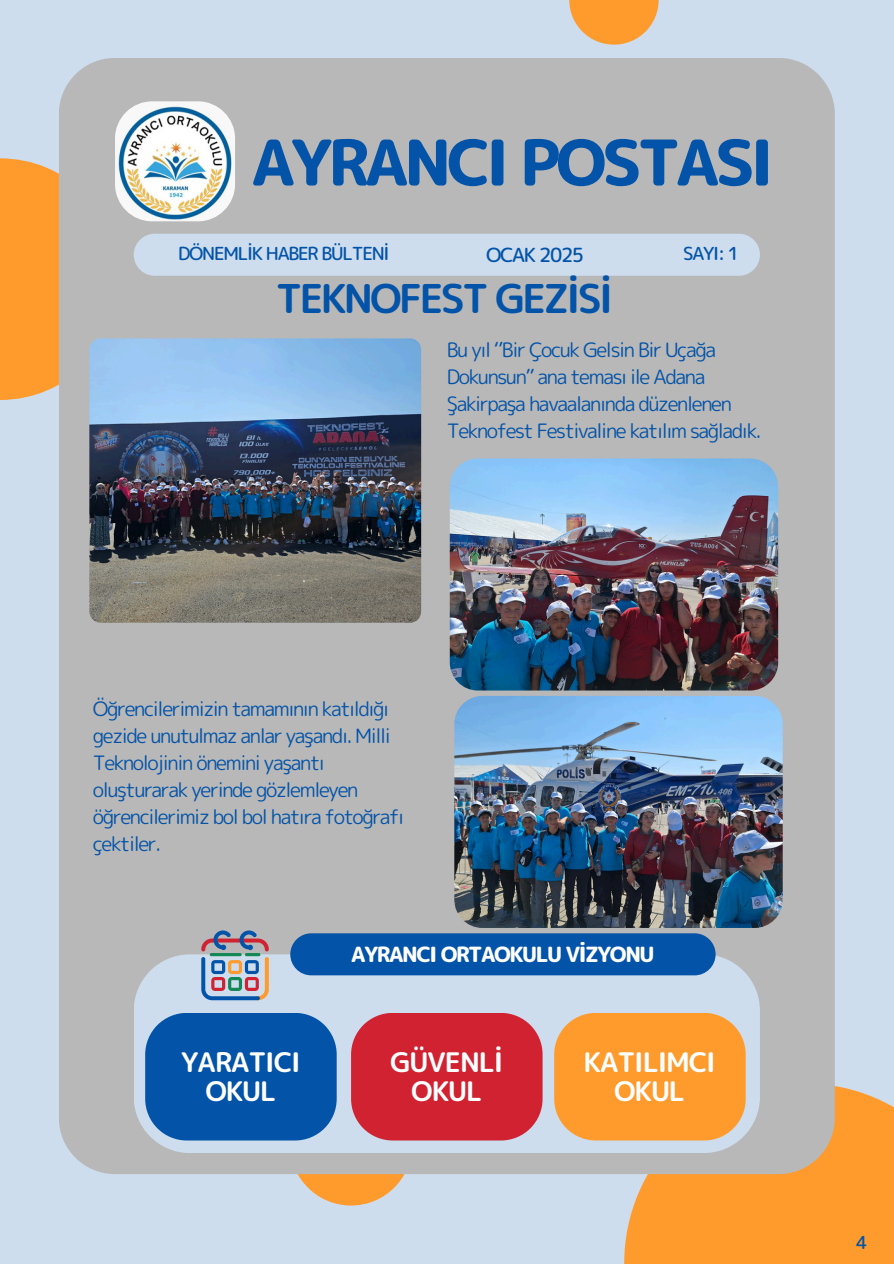
<style>
.page{position:relative;width:894px;height:1264px;background:#fff}
.page>*{position:absolute;margin:0;border:0;box-sizing:border-box;transform-origin:0 0}
.t1{font:63px "rounded mplus 1 p heavy";letter-spacing:-.07em;color:#0353a8}
.t2{font:39.75px "rounded mplus 1 p bold";letter-spacing:-.07em;color:#0353a8}
.t3{font:27px/29.2px "rounded mplus 1 p bold";letter-spacing:-.04em;color:#fff;text-align:center}
.t4{font:21px "rounded mplus 1 p heavy";letter-spacing:-.07em;color:#fff}
.t5{font:19.8px/27px "rounded mplus 1 p regular";letter-spacing:-.07em;color:#0353a8}
.t6{font:19.5px "rounded mplus 1 p medium";letter-spacing:-.07em;color:#0353a8}
.t7{font:18px "rounded mplus 1 p medium";letter-spacing:-.07em;color:#0353a8}
</style>
<div class="page">
<div style="left:0;top:0;width:893px;height:1263px;background:#cdddee"></div>
<div style="left:0;top:158px;width:121px;height:242px;background:#fe9b2c"></div>
<div style="left:624px;top:1083px;width:269px;height:180px;background:#fe9b2c"></div>
<div style="left:290px;top:1083px;width:122px;height:122px;background:#fe9b2c;border-radius:50%"></div>
<div style="left:59px;top:58px;width:775px;height:1116px;background:#b8b8b8;border-radius:56px"></div>
<div style="left:134px;top:954px;width:625px;height:199px;background:#cdddee;border-radius:56px"></div>
<div style="left:134px;top:234px;width:625px;height:42px;background:#cdddee;border-radius:21px"></div>
<div style="left:290px;top:933px;width:425px;height:42px;background:#0353a8;border-radius:21px"></div>
<svg style="left:201px;top:930px;width:68px;height:70px"></svg>
<div style="left:145px;top:1013px;width:191px;height:127px;background:#0353a8"></div>
<div style="left:351px;top:1013px;width:191px;height:127px;background:#d12231"></div>
<div style="left:554px;top:1013px;width:191px;height:127px;background:#fe9b2c"></div>
<svg style="left:569px;top:0;width:89px;height:45px;fill:#fe9b2c"></svg>
<img style="left:115px;top:101px;width:120px;height:120px;border-radius:37px">
<img style="left:89px;top:338px;width:332px;height:284px;border-radius:11px">
<img style="left:449px;top:458px;width:329px;height:232px;border-radius:28px">
<img style="left:454px;top:696px;width:328px;height:231px;border-radius:28px">
<h1 class="t1" style="left:251px;top:118px;width:523px">AYRANCI POSTASI</h1>
<p class="t7" style="left:178px;top:241px;width:213px">DÖNEMLİK HABER BÜLTENİ</p>
<p class="t6" style="left:486px;top:241px;width:100px">OCAK 2025</p>
<h2 class="t2" style="left:276px;top:270px;width:338px">TEKNOFEST GEZİSİ</h2>
<p class="t7" style="left:683px;top:241px;width:58px">SAYI: 1</p>
<p class="t5" style="left:446px;top:336px;width:316px">Bu yıl ‘’Bir Çocuk Gelsin Bir Uçağa Dokunsun’’ ana teması ile Adana Şakirpaşa havaalanında düzenlenen Teknofest Festivaline katılım sağladık.</p>
<p class="t5" style="left:93px;top:695px;width:313px">Öğrencilerimizin tamamının katıldığı gezide unutulmaz anlar yaşandı. Milli<br>Teknolojinin önemini yaşantı oluşturarak yerinde gözlemleyen öğrencilerimiz bol bol hatıra fotoğrafı çektiler.</p>
<p class="t4" style="left:351px;top:939px;width:305px">AYRANCI ORTAOKULU VİZYONU</p>
<h3 class="t3" style="left:181px;top:1047px;width:121px">YARATICI<br>OKUL</h3>
<h3 class="t3" style="left:390px;top:1047px;width:114px">GÜVENLİ<br>OKUL</h3>
<h3 class="t3" style="left:583px;top:1047px;width:134px">KATILIMCI<br>OKUL</h3>
<p class="t7" style="left:855px;top:1229px;width:13px">4</p>
</div>
